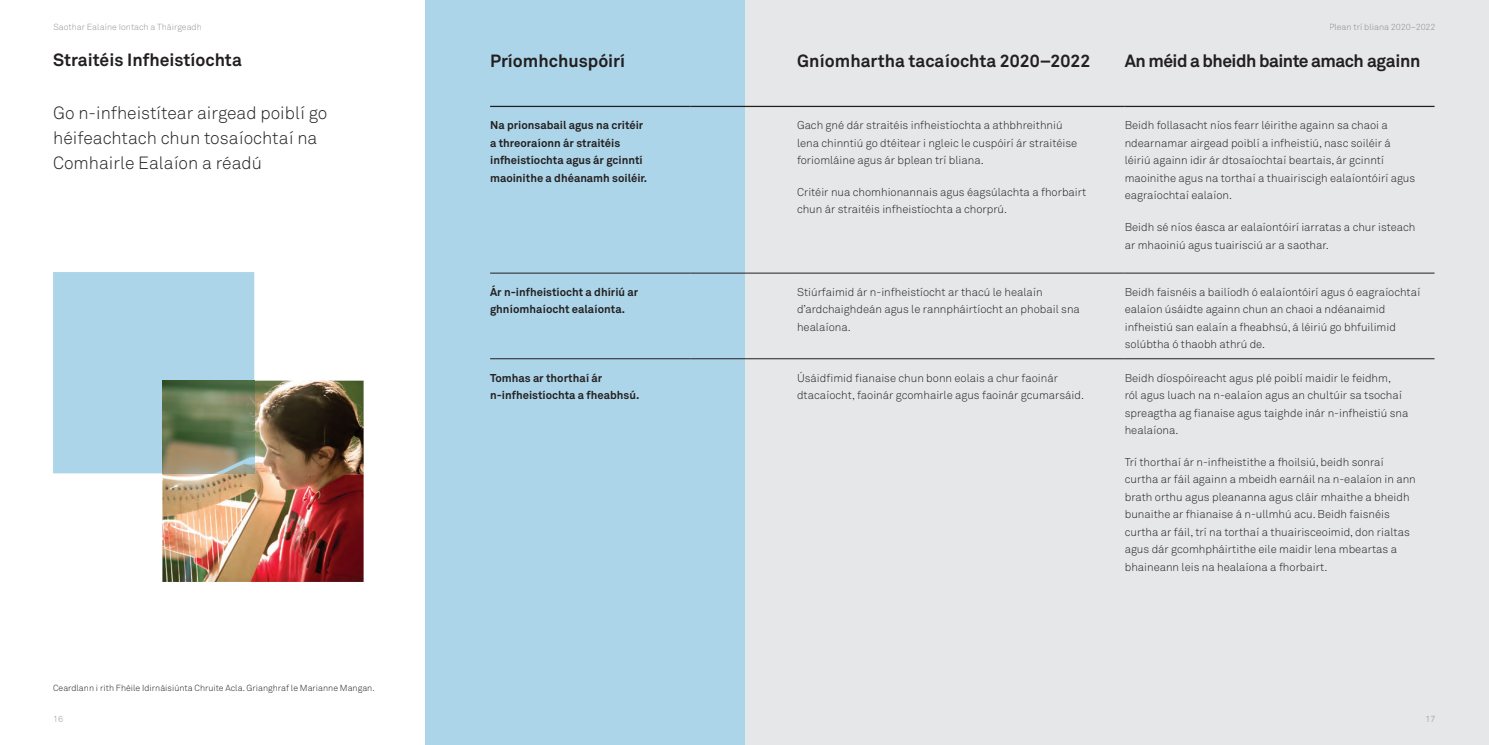
<style>
.page{position:relative;width:1489px;height:745px;background:#fff}
.page>*{position:absolute;margin:0;border:0;box-sizing:border-box;transform-origin:0 0}
.t1{font:300 17.5px/25px "Akkurat";color:#231f20}
.t2{font:700 17.5px "Akkurat";color:#231f20}
.t3{font:700 17.5px "Akkurat";letter-spacing:-.03em;color:#231f20}
.t4{font:300 11.25px/17.5px "Akkurat";color:#231f20}
.t5{font:700 11.25px/17.5px "Akkurat";color:#231f20}
.t6{font:300 8.75px "Akkurat";color:#231f20}
.t7{font:300 8.75px "Akkurat";color:#939598}
.t8{font:300 8.75px "Akkurat";color:#898b8e}
</style>
<div class="page">
<div style="left:744px;top:0;width:744px;height:744px;background:#e6e7e9"></div>
<div style="left:425px;top:0;width:319px;height:744px;background:#acd5e9"></div>
<hr style="left:490px;top:106px;width:200px;height:1px;background:#231f20">
<hr style="left:797px;top:106px;width:327px;height:1px;background:#231f20">
<hr style="left:1124px;top:106px;width:310px;height:1px;background:#231f20">
<hr style="left:490px;top:272px;width:200px;height:1px;background:#231f20">
<hr style="left:690px;top:272px;width:107px;height:1px;background:#231f20">
<hr style="left:797px;top:272px;width:327px;height:1px;background:#231f20">
<hr style="left:1124px;top:272px;width:310px;height:1px;background:#231f20">
<hr style="left:490px;top:358px;width:200px;height:1px;background:#231f20">
<hr style="left:690px;top:358px;width:107px;height:1px;background:#231f20">
<hr style="left:797px;top:358px;width:327px;height:1px;background:#231f20">
<hr style="left:1124px;top:358px;width:310px;height:1px;background:#231f20">
<hr style="left:690px;top:106px;width:107px;height:1px;background:#231f20">
<img style="left:162px;top:380px;width:201px;height:201px">
<div style="left:53px;top:272px;width:201px;height:201px;background:#acd5e9"></div>
<img style="left:162px;top:380px;width:92px;height:93px">
<p class="t7" style="left:53px;top:21px;width:150px">Saothar Ealaíne Iontach a Tháirgeadh</p>
<p class="t8" style="left:1328px;top:21px;width:108px">Plean trí bliana 2020–2022</p>
<h1 class="t2" style="left:53px;top:49px;width:190px">Straitéis Infheistíochta</h1>
<h1 class="t2" style="left:490px;top:49px;width:137px">Príomhchuspóirí</h1>
<h1 class="t2" style="left:797px;top:49px;width:295px">Gníomhartha tacaíochta 2020–2022</h1>
<h1 class="t3" style="left:1124px;top:49px;width:297px">An méid a bheidh bainte amach againn</h1>
<h1 class="t1" style="left:53px;top:101px;width:276px">Go n-infheistítear airgead poiblí go héifeachtach chun tosaíochtaí na<br>Comhairle Ealaíon a réadú</h1>
<p class="t6" style="left:53px;top:682px;width:323px">Ceardlann i rith Fhéile Idirnáisiúnta Chruite Acla. Grianghraf le Marianne Mangan.</p>
<p class="t7" style="left:53px;top:712px;width:11px">16</p>
<p class="t5" style="left:490px;top:116px;width:159px">Na prionsabail agus na critéir a threoraíonn ár straitéis infheistíochta agus ár gcinntí maoinithe a dhéanamh soiléir.</p>
<p class="t4" style="left:797px;top:117px;width:282px">Gach gné dár straitéis infheistíochta a athbhreithniú lena chinntiú go dtéitear i ngleic le cuspóirí ár straitéise foriomláine agus ár bplean trí bliana.</p>
<p class="t4" style="left:797px;top:183px;width:291px">Critéir nua chomhionannais agus éagsúlachta a fhorbairt chun ár straitéis infheistíochta a chorprú.</p>
<p class="t4" style="left:1124px;top:117px;width:292px">Beidh follasacht níos fearr léirithe againn sa chaoi a ndearnamar airgead poiblí a infheistiú, nasc soiléir á léiriú againn idir ár dtosaíochtaí beartais, ár gcinntí maoinithe agus na torthaí a thuairiscigh ealaíontóirí agus eagraíochtaí ealaíon.</p>
<p class="t4" style="left:1124px;top:218px;width:292px">Beidh sé níos éasca ar ealaíontóirí iarratas a chur isteach ar mhaoiniú agus tuairisciú ar a saothar.</p>
<p class="t5" style="left:490px;top:283px;width:150px">Ár n-infheistíocht a dhíriú ar ghníomhaíocht ealaíonta.</p>
<p class="t4" style="left:797px;top:283px;width:284px">Stiúrfaimid ár n-infheistíocht ar thacú le healaín d’ardchaighdeán agus le rannpháirtíocht an phobail sna healaíona.</p>
<p class="t4" style="left:1124px;top:283px;width:297px">Beidh faisnéis a bailíodh ó ealaíontóirí agus ó eagraíochtaí ealaíon úsáidte againn chun an chaoi a ndéanaimid infheistiú san ealaín a fheabhsú, á léiriú go bhfuilimid solúbtha ó thaobh athrú de.</p>
<p class="t5" style="left:490px;top:368px;width:151px">Tomhas ar thorthaí ár n-infheistíochta a fheabhsú.</p>
<p class="t4" style="left:797px;top:369px;width:288px">Úsáidfimid fianaise chun bonn eolais a chur faoinár dtacaíocht, faoinár gcomhairle agus faoinár gcumarsáid.</p>
<p class="t4" style="left:1124px;top:369px;width:285px">Beidh díospóireacht agus plé poiblí maidir le feidhm,<br>ról agus luach na n-ealaíon agus an chultúir sa tsochaí spreagtha ag fianaise agus taighde inár n-infheistiú sna healaíona.</p>
<p class="t4" style="left:1124px;top:453px;width:292px">Trí thorthaí ár n-infheistithe a fhoilsiú, beidh sonraí curtha ar fáil againn a mbeidh earnáil na n-ealaíon in ann brath orthu agus pleananna agus cláir mhaithe a bheidh bunaithe ar fhianaise á n-ullmhú acu. Beidh faisnéis curtha ar fáil, trí na torthaí a thuairisceoimid, don rialtas agus dár gcomhpháirtithe eile maidir lena mbeartas a bhaineann leis na healaíona a fhorbairt.</p>
<p class="t8" style="left:1425px;top:712px;width:11px">17</p>
</div>
